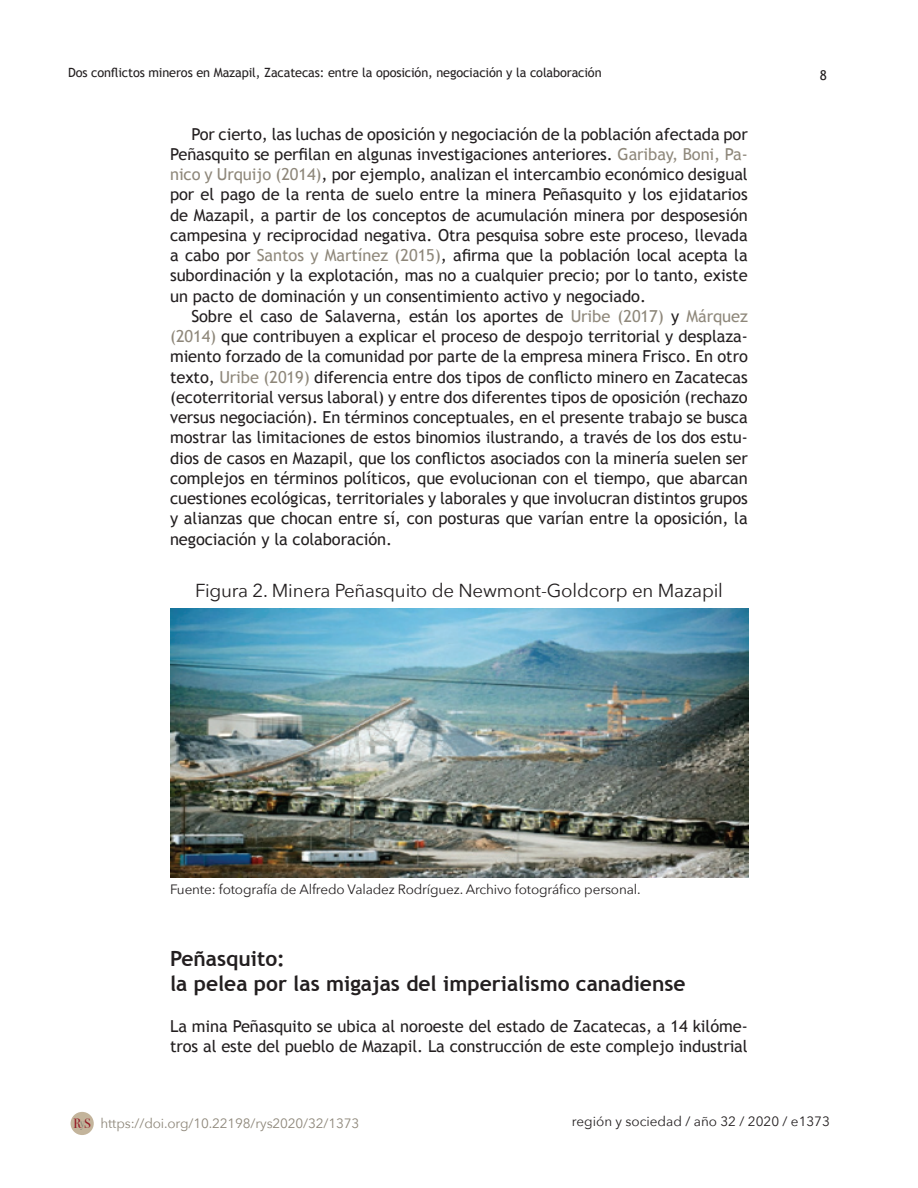
<style>
.page{position:relative;width:918px;height:1188px;background:#fff}
.page>*{position:absolute;margin:0;border:0;box-sizing:border-box;transform-origin:0 0}
.t1{font:700 21px/25.2px "Trebuchet MS";color:#231f20}
.t2{font:18.75px "Avenir Next";letter-spacing:-.01em;color:#231f20}
.t3{font:16.5px/20.2px "Trebuchet MS";letter-spacing:-.005em;color:#231f20;text-align:justify}
.t4{font:13.5px "Avenir Next";letter-spacing:-.01em;color:#231f20}
.t5{font:13.5px "Avenir Next";letter-spacing:-.01em;color:#8e877a}
.t6{font:13.5px "Trebuchet MS";color:#231f20}
.t7{font:12.75px "Trebuchet MS";letter-spacing:-.01em;color:#231f20}
.s1{color:#8e877a}
.s2{font-family:"Bodoni Svty Two ITCTT";color:#931924}
.s3{font-family:"Bodoni Svty Two ITCTT";font-size:12px}
</style>
<div class="page">
<div style="left:71px;top:1112px;width:23px;height:23px;background:#c3b49b;border-radius:50%"></div>
<img style="left:170px;top:608px;width:579px;height:270px">
<p class="t7" style="left:68px;top:65px;width:535px">Dos conflictos mineros en Mazapil, Zacatecas: entre la oposición, negociación y la colaboración</p>
<p class="t3" style="left:170px;top:124px;width:579px;text-indent:21px">Por cierto, las luchas de oposición y negociación de la población afectada por Peñasquito se perfilan en algunas investigaciones anteriores. <span class="s1">Garibay, Boni, Pa&shy;nico y Urquijo (2014)</span>, por ejemplo, analizan el intercambio económico desigual por el pago de la renta de suelo entre la minera Peñasquito y los ejidatarios de Mazapil, a partir de los conceptos de acumulación minera por desposesión campesina y reciprocidad negativa. Otra pesquisa sobre este proceso, llevada a cabo por <span class="s1">Santos y Martínez (2015)</span>, afirma que la población local acepta la subordinación y la explotación, mas no a cualquier precio; por lo tanto, existe un pacto de dominación y un consentimiento activo y negociado.</p>
<p class="t3" style="left:170px;top:306px;width:579px;text-indent:21px">Sobre el caso de Salaverna, están los aportes de <span class="s1">Uribe (2017)</span> y <span class="s1">Márquez (2014)</span> que contribuyen a explicar el proceso de despojo territorial y desplaza&shy;miento forzado de la comunidad por parte de la empresa minera Frisco. En otro texto, <span class="s1">Uribe (2019)</span> diferencia entre dos tipos de conflicto minero en Zacatecas (ecoterritorial versus laboral) y entre dos diferentes tipos de oposición (rechazo versus negociación). En términos conceptuales, en el presente trabajo se busca mostrar las limitaciones de estos binomios ilustrando, a través de los dos estu&shy;dios de casos en Mazapil, que los conflictos asociados con la minería suelen ser complejos en términos políticos, que evolucionan con el tiempo, que abarcan cuestiones ecológicas, territoriales y laborales y que involucran distintos grupos y alianzas que chocan entre sí, con posturas que varían entre la oposición, la negociación y la colaboración.</p>
<p class="t2" style="left:195px;top:575px;width:529px">Figura 2. Minera Peñasquito de Newmont-Goldcorp en Mazapil</p>
<p class="t6" style="left:820px;top:67px;width:9px">8</p>
<p class="t4" style="left:170px;top:878px;width:472px">Fuente: fotografía de Alfredo Valadez Rodríguez. Archivo fotográfico personal.</p>
<p class="t1" style="left:170px;top:946px;width:517px">Peñasquito:<br>la pelea por las migajas del imperialismo canadiense</p>
<p class="t3" style="left:170px;top:1016px;width:579px">La mina Peñasquito se ubica al noroeste del estado de Zacatecas, a 14 kilóme&shy;tros al este del pueblo de Mazapil. La construcción de este complejo industrial</p>
<p class="t5" style="left:74px;top:1112px;width:287px"><span class="s2">R</span><span class="s3">y</span><span class="s2">S</span> https://doi.org/10.22198/rys2020/32/1373</p>
<p class="t4" style="left:572px;top:1110px;width:260px">región y sociedad / año 32 / 2020 / e1373</p>
</div>
